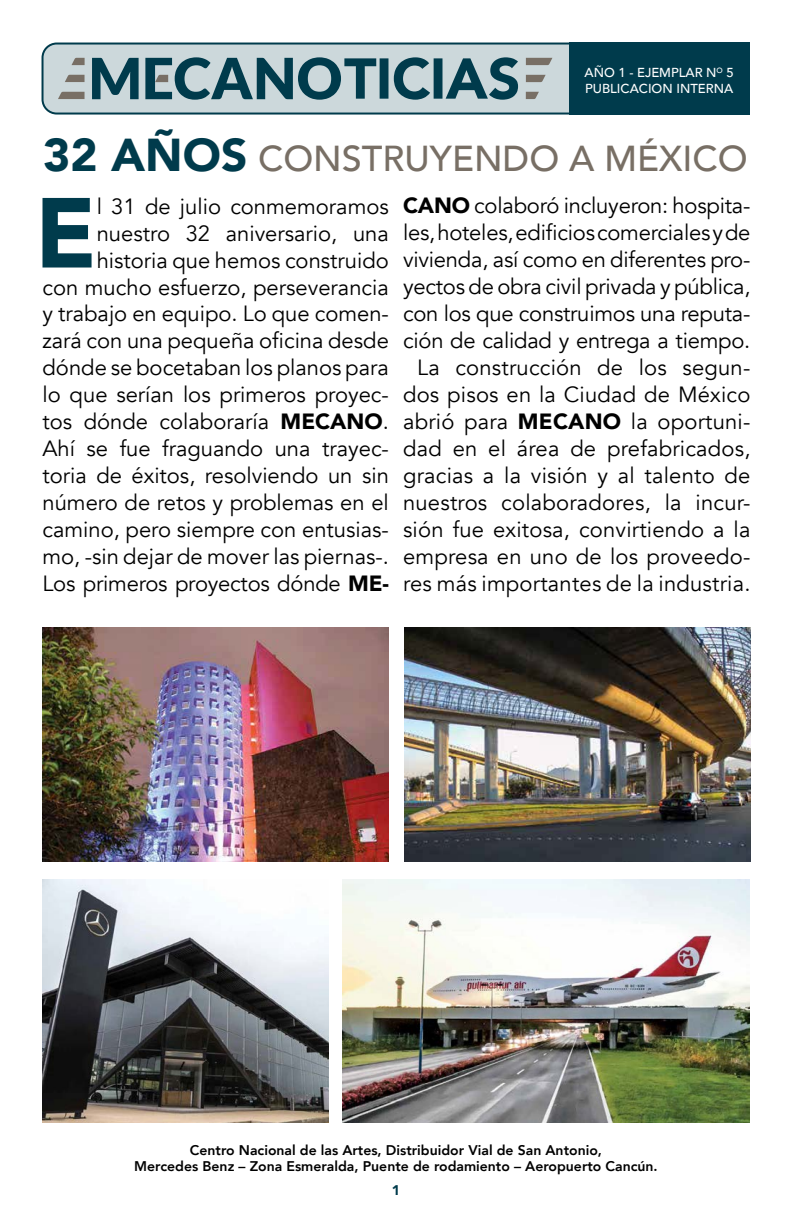
<style>
.page{position:relative;width:792px;height:1224px;background:#fff}
.page>*{position:absolute;margin:0;border:0;box-sizing:border-box;transform-origin:0 0}
.t1{font:900 98.3px "Avenir";color:#003b4c}
.t2{font:500 36px "Avenir";color:#786f65}
.t3{font:22px/27px "Avenir";color:#000;text-align:right}
.t4{font:800 14px/16.8px "Avenir";color:#000;text-align:center}
.t5{font:900 14px "Avenir";color:#003b4c}
.t6{font:500 13px/15.6px "Avenir";color:#fff}
.s1{font-weight:900;font-size:46px;color:#003b4c}
.s2{font-weight:900}
</style>
<div class="page">
<div style="left:43px;top:44px;width:691px;height:70px;background:#ccd8db;border-radius:14px"></div>
<div style="left:42px;top:43px;width:693px;height:72px;border:2px solid #003b4c;border-radius:14px"></div>
<svg style="left:92px;top:58px;width:47px;height:41px"></svg>
<svg style="left:526px;top:75px;width:20px;height:7px"></svg>
<svg style="left:526px;top:58px;width:26px;height:7px"></svg>
<svg style="left:526px;top:92px;width:13px;height:7px"></svg>
<svg style="left:65px;top:75px;width:20px;height:7px"></svg>
<svg style="left:58px;top:92px;width:27px;height:7px"></svg>
<svg style="left:72px;top:58px;width:13px;height:7px"></svg>
<svg style="left:145px;top:57px;width:373px;height:43px"></svg>
<div style="left:569px;top:43px;width:180px;height:72px;background:#003b4c"></div>
<img style="left:43px;top:628px;width:346px;height:233px">
<img style="left:43px;top:880px;width:286px;height:243px">
<img style="left:404px;top:628px;width:346px;height:234px">
<img style="left:343px;top:880px;width:406px;height:243px">
<p class="t6" style="left:585px;top:64px;width:151px">AÑO 1 - EJEMPLAR N<sup>O</sup> 5<br>PUBLICACION INTERNA</p>
<h2 class="t2" style="left:43px;top:128px;width:706px"><span class="s1">32 AÑOS</span> CONSTRUYENDO A MÉXICO</h2>
<h1 class="t1" style="left:35px;top:149px;width:63px">E</h1>
<p class="t3" style="left:43px;top:193px;width:348px">l 31 de julio conmemoramos nuestro 32 aniversario, una historia que hemos construido<br>con mucho esfuerzo, perseverancia y trabajo en equipo. Lo que comen&shy;zará con una pequeña oficina desde dónde se bocetaban los planos para lo que serían los primeros proyec&shy;tos dónde colaboraría <span class="s2">MECANO</span>.<br>Ahí se fue fraguando una trayec&shy;toria de éxitos, resolviendo un sin número de retos y problemas en el camino, pero siempre con entusias&shy;mo, -sin dejar de mover las piernas-.<br>Los primeros proyectos dónde <span class="s2">ME-</span></p>
<p class="t3" style="left:403px;top:193px;width:349px"><span class="s2">CANO</span> colaboró incluyeron: hospita&shy;les, hoteles, edificios comerciales y de vivienda, así como en diferentes pro&shy;yectos de obra civil privada y pública, con los que construimos una reputa&shy;ción de calidad y entrega a tiempo.<br>La construcción de los segun&shy;dos pisos en la Ciudad de México abrió para <span class="s2">MECANO</span> la oportuni&shy;dad en el área de prefabricados, gracias a la visión y al talento de nuestros colaboradores, la incur&shy;sión fue exitosa, convirtiendo a la empresa en uno de los proveedo&shy;res más importantes de la industria.</p>
<p class="t4" style="left:134px;top:1141px;width:525px">Centro Nacional de las Artes, Distribuidor Vial de San Antonio,<br>Mercedes Benz – Zona Esmeralda, Puente de rodamiento – Aeropuerto Cancún.</p>
<p class="t5" style="left:392px;top:1179px;width:10px">1</p>
</div>
